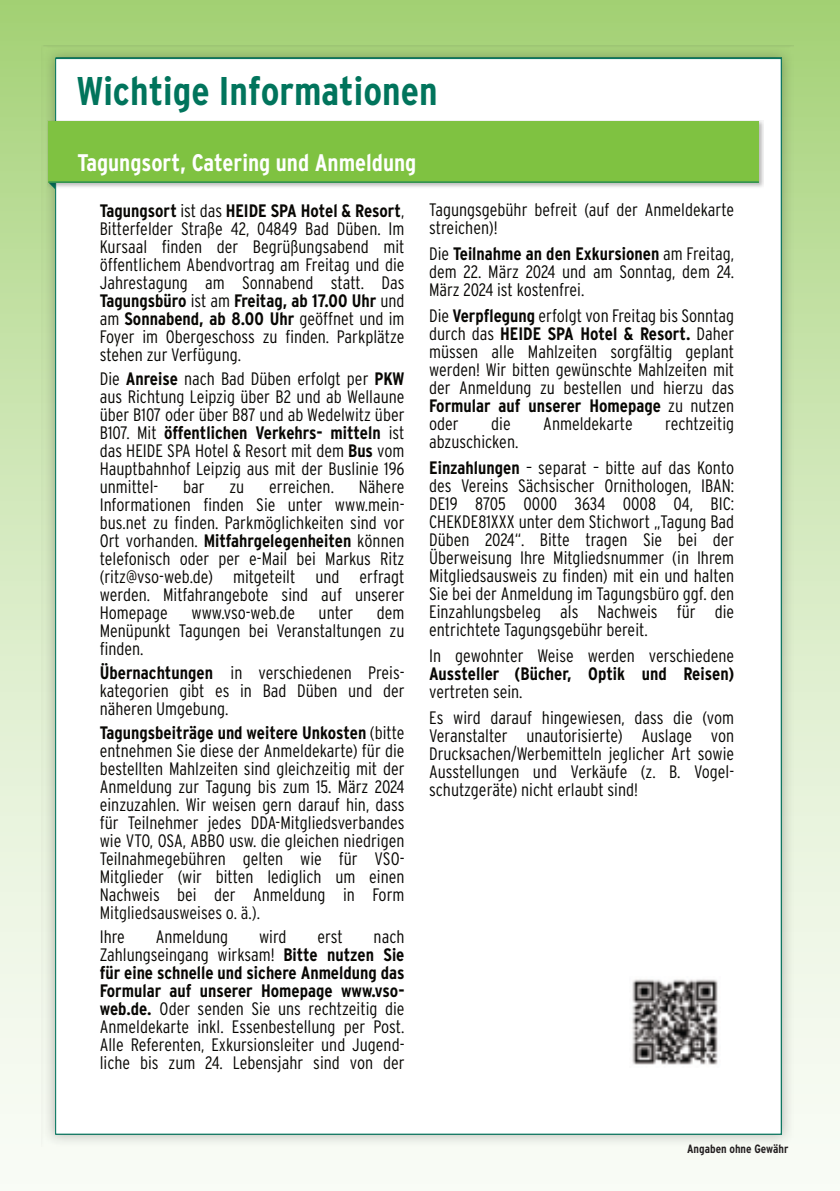
<style>
.page{position:relative;width:840px;height:1191px;background:#fff}
.page>*{position:absolute;margin:0;border:0;box-sizing:border-box;transform-origin:0 0}
.t1{font:700 condensed 40px "Interstate";color:#01745c}
.t2{font:700 condensed 24px "Interstate";color:#fff}
.t3{font:300 condensed 18px/18px "Interstate";color:#080704;text-align:justify}
.t4{font:700 condensed 18px "Interstate";color:#080704}
.t5{font:300 condensed 18px "Interstate";color:#0e0d0a}
.t6{font:700 condensed 12px "Interstate";color:#231f20}
.s1{font-weight:700}
</style>
<div class="page">
<img style="left:42px;top:46px;width:750px;height:1100px">
<div style="left:55px;top:58px;width:726px;height:1076px;background:#fff;border:1px solid #01745c"></div>
<img style="left:48px;top:120px;width:714px;height:68px">
<div style="left:48px;top:121px;width:710px;height:62px;background:#7fc241"></div>
<hr style="left:48px;top:182px;width:710px;height:1px;background:#01745c">
<img style="left:632px;top:979px;width:86px;height:86px">
<h1 class="t1" style="left:77px;top:76px;width:362px">Wichtige Informationen</h1>
<h2 class="t2" style="left:77px;top:154px;width:340px">Tagungsort, Catering und Anmeldung</h2>
<p class="t3" style="left:100px;top:203px;width:306px"><span class="s1">Tagungsort</span> ist das <span class="s1">HEIDE SPA Hotel &amp; Resort</span>, Bitterfelder Straße 42, 04849 Bad Düben. Im Kursaal finden der Begrüßungsabend mit öffentlichem Abendvortrag am Freitag und die Jahrestagung am Sonnabend statt. Das <span class="s1">Tagungsbüro</span> ist am <span class="s1">Freitag, ab 17.00 Uhr</span> und am <span class="s1">Sonnabend, ab 8.00 Uhr</span> geöffnet und im Foyer im Obergeschoss zu finden. Parkplätze stehen zur Verfügung.</p>
<p class="t3" style="left:100px;top:371px;width:306px">Die <span class="s1">Anreise</span> nach Bad Düben erfolgt per <span class="s1">PKW </span>aus Richtung Leipzig über B2 und ab Wellaune über B107 oder über B87 und ab Wedelwitz über B107. Mit <span class="s1">öffentlichen Verkehrs- mitteln</span> ist das HEIDE SPA Hotel &amp; Resort mit dem <span class="s1">Bus</span> vom Hauptbahnhof Leipzig aus mit der Buslinie 196 unmittel-</p>
<p class="t3" style="left:100px;top:479px;width:306px;text-indent:259px">Nähere Informationen finden Sie unter www.mein&shy;bus.net zu finden. Parkmöglichkeiten sind vor Ort vorhanden. <span class="s1">Mitfahrgelegenheiten</span> können telefonisch oder per e-Mail bei Markus Ritz (ritz@vso-web.de) mitgeteilt und erfragt werden. Mitfahrangebote sind auf unserer Homepage</p>
<p class="t3" style="left:183px;top:479px;width:23px">bar</p>
<p class="t3" style="left:229px;top:479px;width:16px">zu</p>
<p class="t3" style="left:269px;top:479px;width:66px">erreichen.</p>
<p class="t3" style="left:100px;top:605px;width:306px;text-indent:277px">dem Menüpunkt Tagungen bei Veranstaltungen zu finden.</p>
<p class="t3" style="left:100px;top:665px;width:306px"><span class="s1">Übernachtungen</span> in verschiedenen Preis&shy;kategorien gibt es in Bad Düben und der näheren Umgebung.</p>
<p class="t3" style="left:100px;top:725px;width:306px"><span class="s1">Tagungsbeiträge und weitere Unkosten</span> (bitte entnehmen Sie diese der Anmeldekarte) für die bestellten Mahlzeiten sind gleichzeitig mit der Anmeldung zur Tagung bis zum 15. März 2024 einzuzahlen. Wir weisen gern darauf hin, dass für Teilnehmer jedes DDA-Mitgliedsverbandes wie VTO, OSA, ABBO usw. die gleichen niedrigen Teilnahmegebühren gelten wie für VSO-Mitglieder (wir bitten lediglich um einen Nachweis bei der Anmeldung in Form</p>
<p class="t5" style="left:100px;top:905px;width:162px">Mitgliedsausweises o. ä.).</p>
<p class="t3" style="left:100px;top:929px;width:27px">Ihre</p>
<p class="t3" style="left:156px;top:929px;width:74px">Anmeldung</p>
<p class="t3" style="left:259px;top:929px;width:29px">wird</p>
<p class="t3" style="left:317px;top:929px;width:27px">erst</p>
<p class="t3" style="left:191px;top:605px;width:105px">www.vso-web.de</p>
<p class="t3" style="left:318px;top:605px;width:36px">unter</p>
<p class="t3" style="left:100px;top:929px;width:306px;text-indent:274px">nach Zahlungseingang wirksam! <span class="s1">Bitte nutzen Sie für eine schnelle und sichere Anmeldung das Formular auf unserer Homepage www.vso&shy;web.de.</span> Oder senden Sie uns rechtzeitig die Anmeldekarte inkl. Essenbestellung per Post.<br>Alle Referenten, Exkursionsleiter und Jugend&shy;liche bis zum 24. Lebensjahr sind von der</p>
<p class="t3" style="left:429px;top:202px;width:306px">Tagungsgebühr befreit (auf der Anmeldekarte streichen)!</p>
<p class="t3" style="left:429px;top:246px;width:306px">Die <span class="s1">Teilnahme an den Exkursionen</span> am Freitag, dem 22. März 2024 und am Sonntag, dem 24.<br>März 2024 ist kostenfrei.</p>
<p class="t3" style="left:429px;top:308px;width:306px">Die <span class="s1">Verpflegung</span> erfolgt von Freitag bis Sonntag durch das <span class="s1">HEIDE SPA Hotel &amp; Resort.</span> Daher müssen alle Mahlzeiten sorgfältig geplant werden! Wir bitten gewünschte Mahlzeiten mit der Anmeldung zu bestellen und hierzu das <span class="s1">Formular auf unserer Homepage</span> zu nutzen oder</p>
<p class="t3" style="left:491px;top:416px;width:21px">die</p>
<p class="t3" style="left:543px;top:416px;width:91px">Anmeldekarte</p>
<p class="t3" style="left:664px;top:416px;width:70px">rechtzeitig</p>
<p class="t3" style="left:429px;top:430px;width:306px;line-height:26px">abzuschicken.<br><span class="s1">Einzahlungen</span> – separat – bitte auf das Konto</p>
<p class="t3" style="left:429px;top:478px;width:306px">des Vereins Sächsischer Ornithologen, IBAN:<br>DE19 8705 0000 3634 0008 04, BIC:<br>CHEKDE81XXX unter dem Stichwort „Tagung Bad Düben 2024“. Bitte tragen Sie bei der Überweisung Ihre Mitgliedsnummer (in Ihrem Mitgliedsausweis zu finden) mit ein und halten Sie bei der Anmeldung im Tagungsbüro ggf. den Einzahlungsbeleg als Nachweis für die entrichtete Tagungsgebühr bereit.</p>
<p class="t3" style="left:429px;top:648px;width:306px">In gewohnter Weise werden verschiedene</p>
<p class="t4" style="left:429px;top:667px;width:306px">Aussteller (Bücher, Optik und Reisen)</p>
<p class="t3" style="left:429px;top:680px;width:306px;line-height:26px">vertreten sein.<br>Es wird darauf hingewiesen, dass die (vom</p>
<p class="t3" style="left:429px;top:728px;width:306px">Veranstalter unautorisierte) Auslage von Drucksachen/Werbemitteln jeglicher Art sowie Ausstellungen und Verkäufe (z. B. Vogel&shy;schutzgeräte) nicht erlaubt sind!</p>
<p class="t6" style="left:686px;top:1144px;width:103px">Angaben ohne Gewähr</p>
</div>
